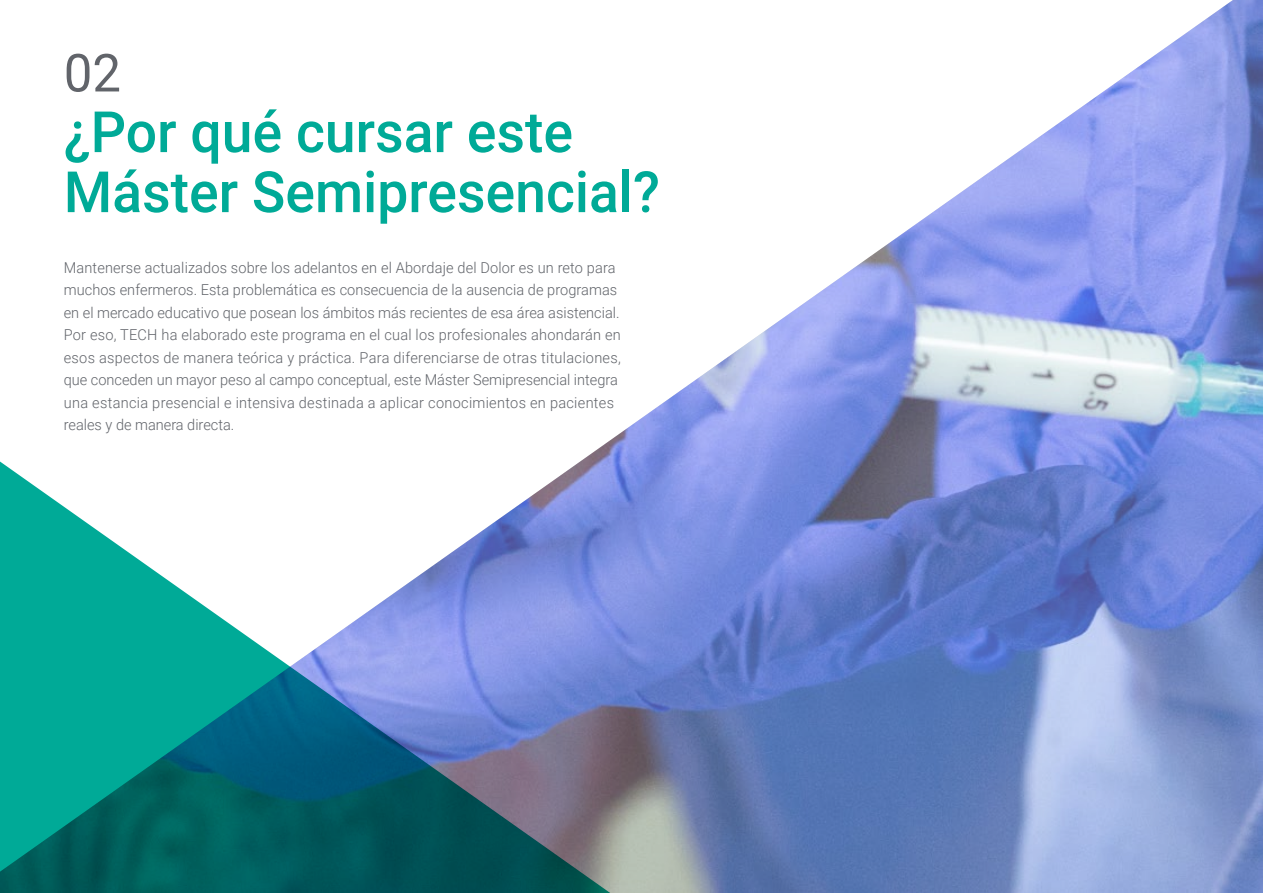
<style>
.page{position:relative;width:1263px;height:893px;background:#fff}
.page>*{position:absolute;margin:0;border:0;box-sizing:border-box;transform-origin:0 0}
.t1{font:500 57px/60px "Roboto";color:#00aa97}
.t2{font:52.5px "Roboto";color:#61646a}
.t3{font:300 15px/22.5px "Roboto";letter-spacing:.01em;color:#61646a}
</style>
<div class="page">
<img style="left:602px;top:0;width:661px;height:893px">
<svg style="left:0;top:446px;width:640px;height:447px"></svg>
<h2 class="t2" style="left:64px;top:36px;width:59px">02</h2>
<h1 class="t1" style="left:64px;top:100px;width:597px">¿Por qué cursar este<br>Máster Semipresencial?</h1>
<p class="t3" style="left:64px;top:255px;width:559px">Mantenerse actualizados sobre los adelantos en el Abordaje del Dolor es un reto para muchos enfermeros. Esta problemática es consecuencia de la ausencia de programas en el mercado educativo que posean los ámbitos más recientes de esa área asistencial.<br>Por eso, TECH ha elaborado este programa en el cual los profesionales ahondarán en esos aspectos de manera teórica y práctica. Para diferenciarse de otras titulaciones, que conceden un mayor peso al campo conceptual, este Máster Semipresencial integra una estancia presencial e intensiva destinada a aplicar conocimientos en pacientes reales y de manera directa.</p>
</div>
